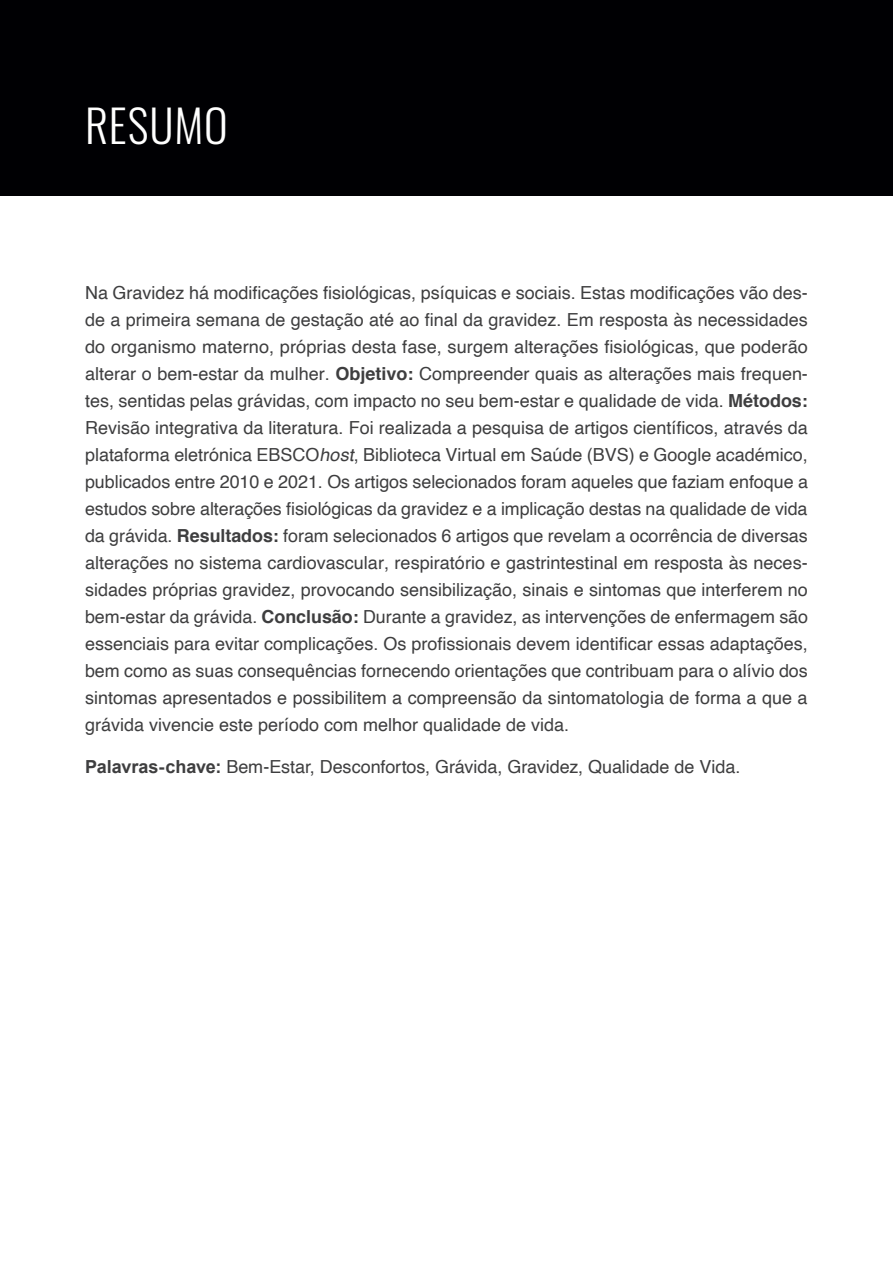
<style>
.page{position:relative;width:893px;height:1263px;background:#fff}
.page>*{position:absolute;margin:0;border:0;box-sizing:border-box;transform-origin:0 0}
._03_resumo{font:300 45px "Oswald";letter-spacing:.02em;color:#fff}
._03_resumo_texto{font:18px/27px "Helvetica";color:#3e3e3f;text-align:justify}
._03_palavras-chave{font:18px "Helvetica";letter-spacing:-.005em;color:#3e3e3f}
.s1{font-weight:700}
.s2{font-style:italic}
.s3{font-family:"Arial";font-weight:700}
</style>
<div class="page">
<div style="left:0;top:0;width:893px;height:196px;background:#000003"></div>
<p class="_03_resumo" style="left:85px;top:86px;width:144px">RESUMO</p>
<p class="_03_resumo_texto" style="left:85px;top:279px;width:725px">Na Gravidez há modificações fisiológicas, psíquicas e sociais. Estas modificações vão des&shy;de a primeira semana de gestação até ao final da gravidez. Em resposta às necessidades do organismo materno, próprias desta fase, surgem alterações fisiológicas, que poderão alterar o bem-estar da mulher. <span class="s1">Objetivo:</span> Compreender quais as alterações mais frequen&shy;tes, sentidas pelas grávidas, com impacto no seu bem-estar e qualidade de vida. <span class="s1">Métodos:<br></span>Revisão integrativa da literatura. Foi realizada a pesquisa de artigos científicos, através da plataforma eletrónica EBSCO<span class="s2">host</span>, Biblioteca Virtual em Saúde (BVS) e Google académico, publicados entre 2010 e 2021. Os artigos selecionados foram aqueles que faziam enfoque a estudos sobre alterações fisiológicas da gravidez e a implicação destas na qualidade de vida da grávida. <span class="s1">Resultados:</span> foram selecionados 6 artigos que revelam a ocorrência de diversas alterações no sistema cardiovascular, respiratório e gastrintestinal em resposta às neces&shy;sidades próprias gravidez, provocando sensibilização, sinais e sintomas que interferem no bem-estar da grávida. <span class="s1">Conclusão:</span> Durante a gravidez, as intervenções de enfermagem são essenciais para evitar complicações. Os profissionais devem identificar essas adaptações, bem como as suas consequências fornecendo orientações que contribuam para o alívio dos sintomas apresentados e possibilitem a compreensão da sintomatologia de forma a que a grávida vivencie este período com melhor qualidade de vida.</p>
<p class="_03_palavras-chave" style="left:85px;top:753px;width:657px"><span class="s3">Palavras-chave:</span> Bem-Estar, Desconfortos, Grávida, Gravidez, Qualidade de Vida.</p>
</div>
